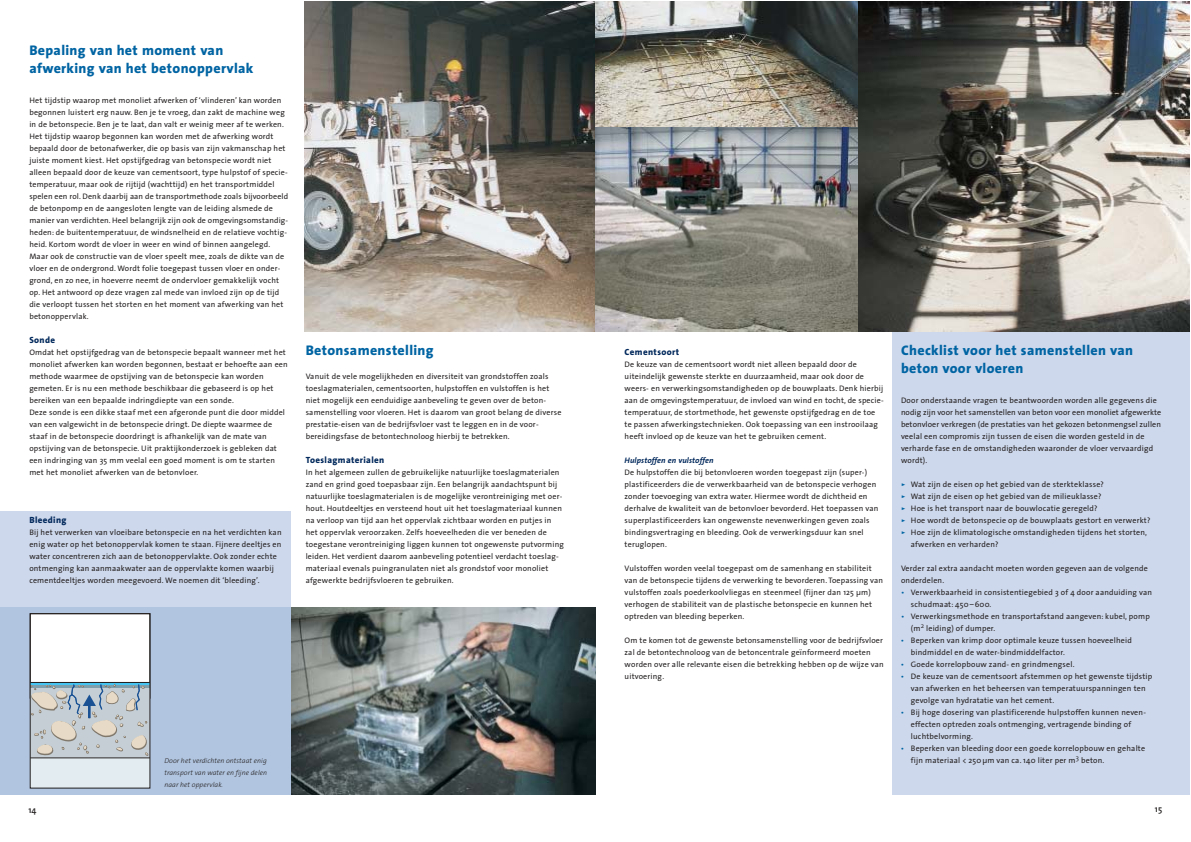
<style>
.page{position:relative;width:1191px;height:842px;background:#fff}
.page>*{position:absolute;margin:0;border:0;box-sizing:border-box;transform-origin:0 0}
.t1{font:800 14px/18px "The Sans";letter-spacing:.025em;color:#0064a3}
.t2{font:800 9px "The Sans";letter-spacing:.04em;color:#00285b}
.t3{font:600 9px "The Sans";color:#231f1f}
.t4{font:8px/12px "The Sans";letter-spacing:.025em;color:#231f1f}
.t5{font:italic 700 8px "The Sans";letter-spacing:.01em;color:#00285b}
.t6{font:italic 300 7px/12px "The Sans";letter-spacing:.01em;color:#231f1f;text-align:justify}
.s1{font-family:"The Sans Expert";color:#0064a3}
.s2{color:#0064a3}
</style>
<div class="page">
<div style="left:0;top:511px;width:291px;height:96px;background:#cdd8ec"></div>
<div style="left:893px;top:331px;width:297px;height:464px;background:#cdd8ec"></div>
<img style="left:857px;top:1px;width:333px;height:330px">
<svg style="left:305px;top:1px;width:290px;height:330px;background:#827e77"></svg>
<img style="left:291px;top:607px;width:304px;height:188px">
<div style="left:0;top:607px;width:291px;height:188px;background:#b1c5e0"></div>
<div style="left:30px;top:614px;width:120px;height:84px;background:#fff"></div>
<div style="left:30px;top:687px;width:120px;height:73px;background:linear-gradient(to right,#696a6c,#696a6c)"></div>
<div style="left:30px;top:758px;width:120px;height:30px;background:#e2ecf1"></div>
<div style="left:30px;top:613px;width:120px;height:176px;border:1px solid #231f1f"></div>
<hr style="left:30px;top:682px;width:120px;height:1px;background:#231f1f">
<hr style="left:30px;top:758px;width:120px;height:1px;background:#231f1f">
<svg style="left:30px;top:683px;width:119px;height:73px;background:#bac4c7"></svg>
<svg style="left:595px;top:1px;width:262px;height:126px;background:#8e8b81"></svg>
<img style="left:595px;top:127px;width:262px;height:204px">
<h1 class="t1" style="left:29px;top:43px;width:226px">Bepaling van het moment van afwerking van het betonoppervlak</h1>
<p class="t4" style="left:29px;top:95px;width:260px">Het tijdstip waarop met monoliet afwerken of ‘vlinderen’ kan worden begonnen luistert erg nauw. Ben je te vroeg, dan zakt de machine weg in de betonspecie. Ben je te laat, dan valt er weinig meer af te werken.<br>Het tijdstip waarop begonnen kan worden met de afwerking wordt bepaald door de betonafwerker, die op basis van zijn vakmanschap het juiste moment kiest. Het opstijfgedrag van betonspecie wordt niet alleen bepaald door de keuze van cementsoort, type hulpstof of specie&shy;temperatuur, maar ook de rijtijd (wachttijd) en het transportmiddel spelen een rol. Denk daarbij aan de transportmethode zoals bijvoorbeeld de betonpomp en de aangesloten lengte van de leiding alsmede de manier van verdichten. Heel belangrijk zijn ook de omgevingsomstandig&shy;heden: de buitentemperatuur, de windsnelheid en de relatieve vochtig&shy;heid. Kortom wordt de vloer in weer en wind of binnen aangelegd.<br>Maar ook de constructie van de vloer speelt mee, zoals de dikte van de vloer en de ondergrond. Wordt folie toegepast tussen vloer en onder&shy;grond, en zo nee, in hoeverre neemt de ondervloer gemakkelijk vocht op. Het antwoord op deze vragen zal mede van invloed zijn op de tijd die verloopt tussen het storten en het moment van afwerking van het betonoppervlak.</p>
<p class="t2" style="left:29px;top:337px;width:27px">Sonde</p>
<p class="t4" style="left:29px;top:347px;width:260px">Omdat het opstijfgedrag van de betonspecie bepaalt wanneer met het monoliet afwerken kan worden begonnen, bestaat er behoefte aan een methode waarmee de opstijving van de betonspecie kan worden gemeten. Er is nu een methode beschikbaar die gebaseerd is op het bereiken van een bepaalde indringdiepte van een sonde.<br>Deze sonde is een dikke staaf met een afgeronde punt die door middel van een valgewicht in de betonspecie dringt. De diepte waarmee de staaf in de betonspecie doordringt is afhankelijk van de mate van opstijving van de betonspecie. Uit praktijkonderzoek is gebleken dat een indringing van 35 mm veelal een goed moment is om te starten met het monoliet afwerken van de betonvloer.</p>
<p class="t2" style="left:29px;top:517px;width:39px">Bleeding</p>
<p class="t4" style="left:29px;top:527px;width:254px">Bij het verwerken van vloeibare betonspecie en na het verdichten kan enig water op het betonoppervlak komen te staan. Fijnere deeltjes en water concentreren zich aan de betonoppervlakte. Ook zonder echte ontmenging kan aanmaakwater aan de oppervlakte komen waarbij cementdeeltjes worden meegevoerd. We noemen dit ‘bleeding’.</p>
<h1 class="t1" style="left:306px;top:343px;width:129px">Betonsamenstelling</h1>
<p class="t4" style="left:306px;top:371px;width:257px">Vanuit de vele mogelijkheden en diversiteit van grondstoffen zoals toeslagmaterialen, cementsoorten, hulpstoffen en vulstoffen is het niet mogelijk een eenduidige aanbeveling te geven over de beton&shy;samenstelling voor vloeren. Het is daarom van groot belang de diverse prestatie-eisen van de bedrijfsvloer vast te leggen en in de voor&shy;bereidingsfase de betontechnoloog hierbij te betrekken.</p>
<p class="t2" style="left:306px;top:457px;width:80px">Toeslagmaterialen</p>
<p class="t4" style="left:306px;top:467px;width:260px">In het algemeen zullen de gebruikelijke natuurlijke toeslagmaterialen zand en grind goed toepasbaar zijn. Een belangrijk aandachtspunt bij natuurlijke toeslagmaterialen is de mogelijke verontreiniging met oer&shy;hout. Houtdeeltjes en versteend hout uit het toeslagmateriaal kunnen na verloop van tijd aan het oppervlak zichtbaar worden en putjes in het oppervlak veroorzaken. Zelfs hoeveelheden die ver beneden de toegestane verontreiniging liggen kunnen tot ongewenste putvorming leiden. Het verdient daarom aanbeveling potentieel verdacht toeslag&shy;materiaal evenals puingranulaten niet als grondstof voor monoliet afgewerkte bedrijfsvloeren te gebruiken.</p>
<p class="t6" style="left:164px;top:756px;width:104px">Door het verdichten ontstaat enig transport van water en fijne delen naar het oppervlak.</p>
<p class="t2" style="left:625px;top:349px;width:56px">Cementsoort</p>
<p class="t4" style="left:625px;top:359px;width:261px">De keuze van de cementsoort wordt niet alleen bepaald door de uiteindelijk gewenste sterkte en duurzaamheid, maar ook door de weers- en verwerkingsomstandigheden op de bouwplaats. Denk hierbij aan de omgevingstemperatuur, de invloed van wind en tocht, de specie&shy;temperatuur, de stortmethode, het gewenste opstijfgedrag en de toe te passen afwerkingstechnieken. Ook toepassing van een instrooilaag heeft invloed op de keuze van het te gebruiken cement.</p>
<p class="t5" style="left:625px;top:458px;width:90px">Hulpstoffen en vulstoffen</p>
<p class="t4" style="left:625px;top:467px;width:255px">De hulpstoffen die bij betonvloeren worden toegepast zijn (super-) plastificeerders die de verwerkbaarheid van de betonspecie verhogen zonder toevoeging van extra water. Hiermee wordt de dichtheid en derhalve de kwaliteit van de betonvloer bevorderd. Het toepassen van superplastificeerders kan ongewenste nevenwerkingen geven zoals bindingsvertraging en bleeding. Ook de verwerkingsduur kan snel teruglopen.</p>
<p class="t4" style="left:625px;top:563px;width:260px">Vulstoffen worden veelal toegepast om de samenhang en stabiliteit van de betonspecie tijdens de verwerking te bevorderen. Toepassing van vulstoffen zoals poederkoolvliegas en steenmeel (fijner dan 125 µm) verhogen de stabiliteit van de plastische betonspecie en kunnen het optreden van bleeding beperken.</p>
<p class="t4" style="left:625px;top:635px;width:261px">Om te komen tot de gewenste betonsamenstelling voor de bedrijfsvloer zal de betontechnoloog van de betoncentrale geïnformeerd moeten worden over alle relevante eisen die betrekking hebben op de wijze van uitvoering.</p>
<h1 class="t1" style="left:901px;top:343px;width:234px">Checklist voor het samenstellen van beton voor vloeren</h1>
<p class="t4" style="left:901px;top:395px;width:262px">Door onderstaande vragen te beantwoorden worden alle gegevens die nodig zijn voor het samenstellen van beton voor een monoliet afgewerkte betonvloer verkregen (de prestaties van het gekozen betonmengsel zullen veelal een compromis zijn tussen de eisen die worden gesteld in de verharde fase en de omstandigheden waaronder de vloer vervaardigd wordt).</p>
<p class="t4" style="left:901px;top:479px;width:205px"><span class="s1">ÿ</span> Wat zijn de eisen op het gebied van de sterkteklasse?</p>
<p class="t4" style="left:901px;top:491px;width:202px"><span class="s1">ÿ</span> Wat zijn de eisen op het gebied van de milieuklasse?</p>
<p class="t4" style="left:901px;top:503px;width:198px"><span class="s1">ÿ</span> Hoe is het transport naar de bouwlocatie geregeld?</p>
<p class="t4" style="left:901px;top:515px;width:251px"><span class="s1">ÿ</span> Hoe wordt de betonspecie op de bouwplaats gestort en verwerkt?</p>
<p class="t4" style="left:901px;top:527px;width:248px"><span class="s1">ÿ</span> Hoe zijn de klimatologische omstandigheden tijdens het storten,</p>
<p class="t4" style="left:911px;top:539px;width:89px">afwerken en verharden?</p>
<p class="t4" style="left:901px;top:563px;width:248px">Verder zal extra aandacht moeten worden gegeven aan de volgende onderdelen.</p>
<p class="t4" style="left:911px;top:587px;width:243px;text-indent:-10px"><span class="s2">•</span> Verwerkbaarheid in consistentiegebied 3 of 4 door aanduiding van schudmaat: 450 – 600.</p>
<p class="t4" style="left:911px;top:611px;width:240px;text-indent:-10px"><span class="s2">•</span> Verwerkingsmethode en transportafstand aangeven: kubel, pomp (m<sup>2</sup> leiding) of dumper.</p>
<p class="t4" style="left:911px;top:635px;width:222px;text-indent:-10px"><span class="s2">•</span> Beperken van krimp door optimale keuze tussen hoeveelheid bindmiddel en de water-bindmiddelfactor.</p>
<p class="t4" style="left:901px;top:659px;width:175px"><span class="s2">•</span> Goede korrelopbouw zand- en grindmengsel.</p>
<p class="t4" style="left:911px;top:671px;width:243px;text-indent:-10px"><span class="s2">•</span> De keuze van de cementsoort afstemmen op het gewenste tijdstip van afwerken en het beheersen van temperatuurspanningen ten gevolge van hydratatie van het cement.</p>
<p class="t4" style="left:911px;top:707px;width:237px;text-indent:-10px"><span class="s2">•</span> Bij hoge dosering van plastificerende hulpstoffen kunnen neven&shy;effecten optreden zoals ontmenging, vertragende binding of luchtbelvorming.</p>
<p class="t4" style="left:911px;top:743px;width:236px;text-indent:-10px"><span class="s2">•</span> Beperken van bleeding door een goede korrelopbouw en gehalte fijn materiaal &lt; 250µm van ca. 140 liter per m<sup>3</sup> beton.</p>
<p class="t3" style="left:28px;top:807px;width:10px">14</p>
<p class="t3" style="left:1155px;top:805px;width:9px">15</p>
</div>
